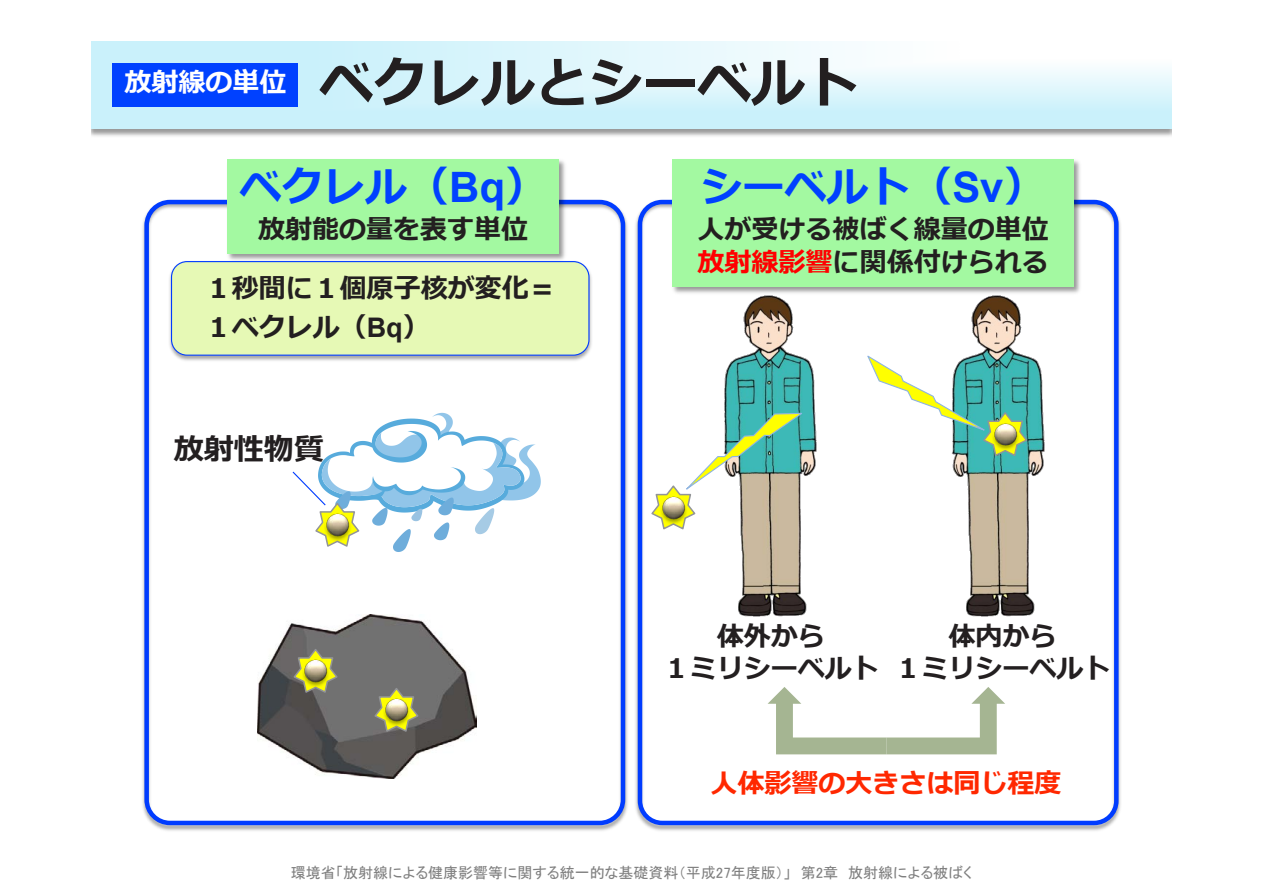
<style>
.page{position:relative;width:1263px;height:893px;background:#fff}
.page>*{position:absolute;margin:0;border:0;box-sizing:border-box;transform-origin:0 0}
.t1{font:700 54px "Meiryo";color:#231f20}
.t2{font:700 42px "Meiryo";color:#0041ff}
.t3{font:700 30px "Meiryo";color:#231f20}
.t4{font:700 27px/32.4px "Meiryo";color:#231f20}
.t5{font:700 27px "Meiryo";color:#ff2800}
.t6{font:15px "MS P Gothic";color:#808080}
.s1{font-family:"Arial"}
.s2{color:#f00}
</style>
<div class="page">
<svg style="left:91px;top:41px;width:1080px;height:88px"></svg>
<div style="left:113px;top:63px;width:185px;height:43px;background:#0041ff"></div>
<img style="left:142px;top:199px;width:486px;height:632px">
<div style="left:144px;top:200px;width:481px;height:625px;border:4px solid #003cff;border-radius:23px"></div>
<img style="left:635px;top:199px;width:486px;height:632px">
<div style="left:638px;top:200px;width:480px;height:625px;border:4px solid #003cff;border-radius:22px"></div>
<img style="left:211px;top:159px;width:382px;height:100px">
<div style="left:227px;top:160px;width:332px;height:94px;background:#a3f9a1"></div>
<img style="left:672px;top:159px;width:420px;height:148px">
<div style="left:672px;top:160px;width:402px;height:127px;background:#a3f9a1"></div>
<svg style="left:767px;top:687px;width:238px;height:67px"></svg>
<img style="left:166px;top:259px;width:429px;height:105px">
<div style="left:172px;top:262px;width:417px;height:93px;background:#e6f9b5;border-radius:16px"></div>
<div style="left:171px;top:261px;width:418px;height:95px;border:1px solid #003cff;border-radius:16px"></div>
<svg style="left:866px;top:355px;width:163px;height:103px"></svg>
<img style="left:989px;top:421px;width:32px;height:32px">
<svg style="left:650px;top:412px;width:153px;height:119px"></svg>
<img style="left:658px;top:495px;width:31px;height:31px">
<svg style="left:291px;top:413px;width:250px;height:139px"></svg>
<img style="left:322px;top:512px;width:31px;height:31px">
<svg style="left:373px;top:686px;width:47px;height:47px"></svg>
<img style="left:381px;top:697px;width:31px;height:31px">
<svg style="left:292px;top:647px;width:47px;height:47px"></svg>
<img style="left:300px;top:658px;width:32px;height:31px">
<h1 class="t1" style="left:124px;top:45px;width:736px"><sup>放射線の単位</sup> ベクレルとシーベルト</h1>
<h2 class="t2" style="left:239px;top:157px;width:309px">ベクレル（<span class="s1">Bq</span>）</h2>
<p class="t4" style="left:258px;top:215px;width:272px">放射能の量を表す単位</p>
<p class="t4" style="left:205px;top:270px;width:352px;line-height:38.8px">１秒間に１個原子核が変化＝<br>１ベクレル（<span class="s1">Bq</span>）</p>
<p class="t3" style="left:174px;top:428px;width:152px">放射性物質</p>
<h2 class="t2" style="left:701px;top:157px;width:346px">シーベルト（<span class="s1">Sv</span>）</h2>
<p class="t4" style="left:698px;top:215px;width:353px">人が受ける被ばく線量の単位<span class="s2">放射線影響</span>に関係付けられる</p>
<p class="t4" style="left:663px;top:621px;width:218px;text-align:center">体外から<br>１ミリシーベルト</p>
<p class="t4" style="left:894px;top:621px;width:217px;text-align:center">体内から<br>１ミリシーベルト</p>
<p class="t5" style="left:710px;top:764px;width:352px">人体影響の大きさは同じ程度</p>
<p class="t6" style="left:291px;top:865px;width:683px">環境省「放射線による健康影響等に関する統一的な基礎資料（平成27年度版）」　第2章　放射線による被ばく</p>
</div>
